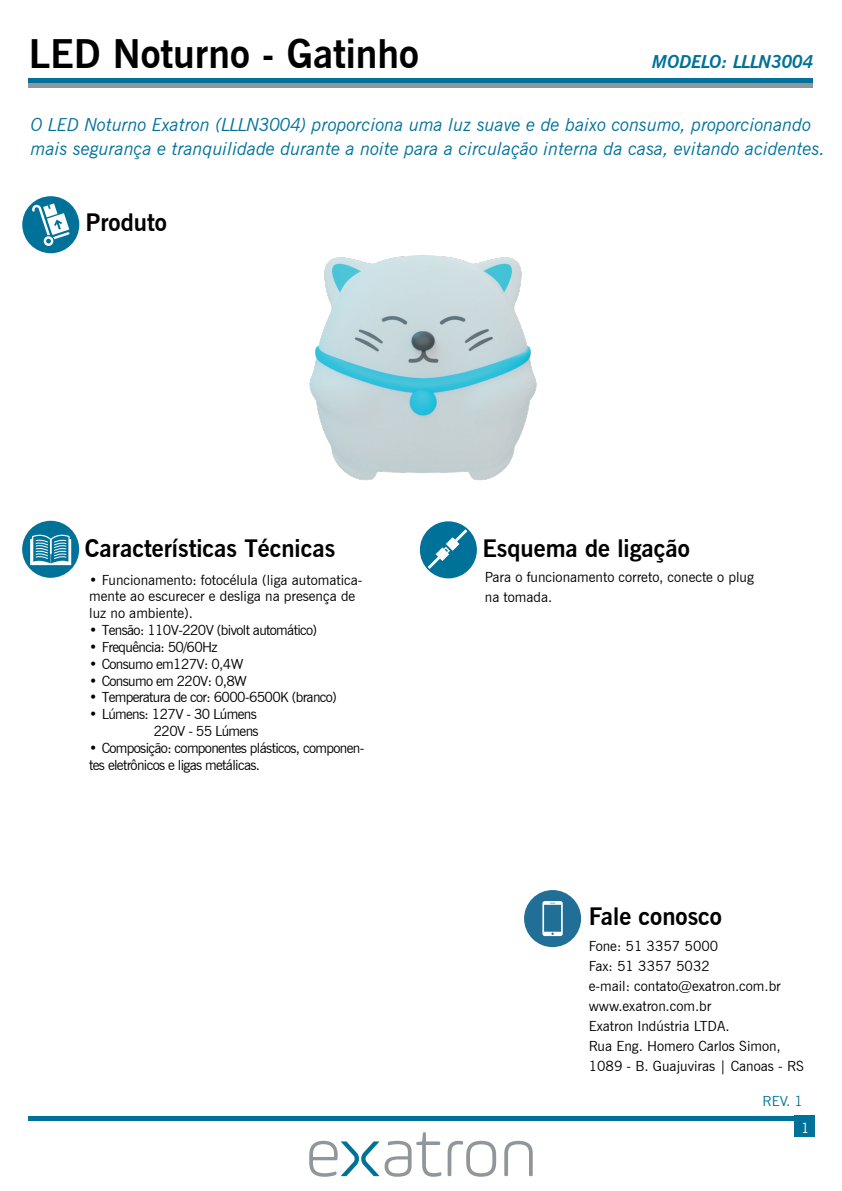
<style>
.page{position:relative;width:842px;height:1191px;background:#fff}
.page>*{position:absolute;margin:0;border:0;box-sizing:border-box;transform-origin:0 0}
.t1{font:700 39.3px "News Gothic BT";color:#000001}
.t2{font:700 24px "News Gothic BT";color:#000001}
.t3{font:700 24px "News Gothic BT";color:#000}
.t4{font:italic 18px/24.6px "News Gothic BT";color:#007299}
.t5{font:italic 700 18px "News Gothic BT";letter-spacing:-.015em;color:#007299}
.t6{font:14px/16.8px "News Gothic BT";letter-spacing:-.045em;color:#000001;text-align:right}
.t7{font:14px/20px "News Gothic BT";color:#000}
.t8{font:14px/16.8px "News Gothic BT";color:#000001}
.t9{font:14px "News Gothic BT";color:#007299}
.t10{font:14px "News Gothic BT";color:#fff}
</style>
<div class="page">
<hr style="left:29px;top:1116px;width:784px;height:4px;background:#007299">
<hr style="left:29px;top:79px;width:784px;height:4px;background:#007299">
<div style="left:29px;top:83px;width:784px;height:5px;background:#90969a"></div>
<svg style="left:504px;top:1140px;width:29px;height:36px"></svg>
<svg style="left:448px;top:1140px;width:48px;height:36px"></svg>
<svg style="left:385px;top:1132px;width:56px;height:44px"></svg>
<svg style="left:309px;top:1140px;width:70px;height:36px"></svg>
<div style="left:22px;top:521px;width:57px;height:57px;background:#007299;border-radius:50%"></div>
<svg style="left:30px;top:535px;width:41px;height:30px"></svg>
<div style="left:22px;top:196px;width:57px;height:57px;background:#007299;border-radius:50%"></div>
<svg style="left:32px;top:203px;width:38px;height:43px"></svg>
<div style="left:795px;top:1116px;width:20px;height:21px;background:#007299"></div>
<div style="left:524px;top:890px;width:57px;height:57px;background:#216f96;border-radius:50%"></div>
<svg style="left:542px;top:901px;width:21px;height:35px"></svg>
<img style="left:140px;top:78px;width:562px;height:501px">
<h1 class="t1" style="left:29px;top:30px;width:392px">LED Noturno - Gatinho</h1>
<p class="t5" style="left:652px;top:51px;width:163px">MODELO: LLLN3004</p>
<p class="t4" style="left:31px;top:112px;width:796px">O LED Noturno Exatron (LLLN3004) proporciona uma luz suave e de baixo consumo, proporcionando mais segurança e tranquilidade durante a noite para a circulação interna da casa, evitando acidentes.</p>
<h2 class="t2" style="left:86px;top:208px;width:83px">Produto</h2>
<h2 class="t2" style="left:85px;top:534px;width:252px">Características Técnicas</h2>
<p class="t8" style="left:89px;top:571px;width:275px">• Funcionamento: fotocélula (liga automatica&shy;mente ao escurecer e desliga na presença de luz no ambiente).</p>
<p class="t6" style="left:89px;top:621px;width:229px">• Tensão: 110V-220V (bivolt automático)</p>
<p class="t6" style="left:89px;top:638px;width:130px">• Frequência: 50/60Hz</p>
<p class="t6" style="left:89px;top:655px;width:156px">• Consumo em127V: 0,4W</p>
<p class="t6" style="left:89px;top:672px;width:159px">• Consumo em 220V: 0,8W</p>
<p class="t6" style="left:89px;top:689px;width:249px">• Temperatura de cor: 6000-6500K (branco)</p>
<p class="t6" style="left:89px;top:705px;width:171px">• Lúmens: 127V - 30 Lúmens<br>220V - 55 Lúmens</p>
<p class="t6" style="left:89px;top:739px;width:277px;text-align:left">• Composição: componentes plásticos, componen&shy;tes eletrônicos e ligas metálicas.</p>
<h2 class="t2" style="left:482px;top:534px;width:209px">Esquema de ligação</h2>
<p class="t8" style="left:485px;top:567px;width:270px;line-height:20px">Para o funcionamento correto, conecte o plug na tomada.</p>
<h2 class="t3" style="left:589px;top:902px;width:135px">Fale conosco</h2>
<p class="t7" style="left:589px;top:936px;width:217px">Fone: 51 3357 5000<br>Fax: 51 3357 5032<br>e-mail: contato@exatron.com.br www.exatron.com.br<br>Exatron Indústria LTDA.<br>Rua Eng. Homero Carlos Simon,<br>1089 - B. Guajuviras | Canoas - RS</p>
<p class="t9" style="left:763px;top:1092px;width:42px">REV. 1</p>
<p class="t10" style="left:801px;top:1119px;width:10px">1</p>
</div>
